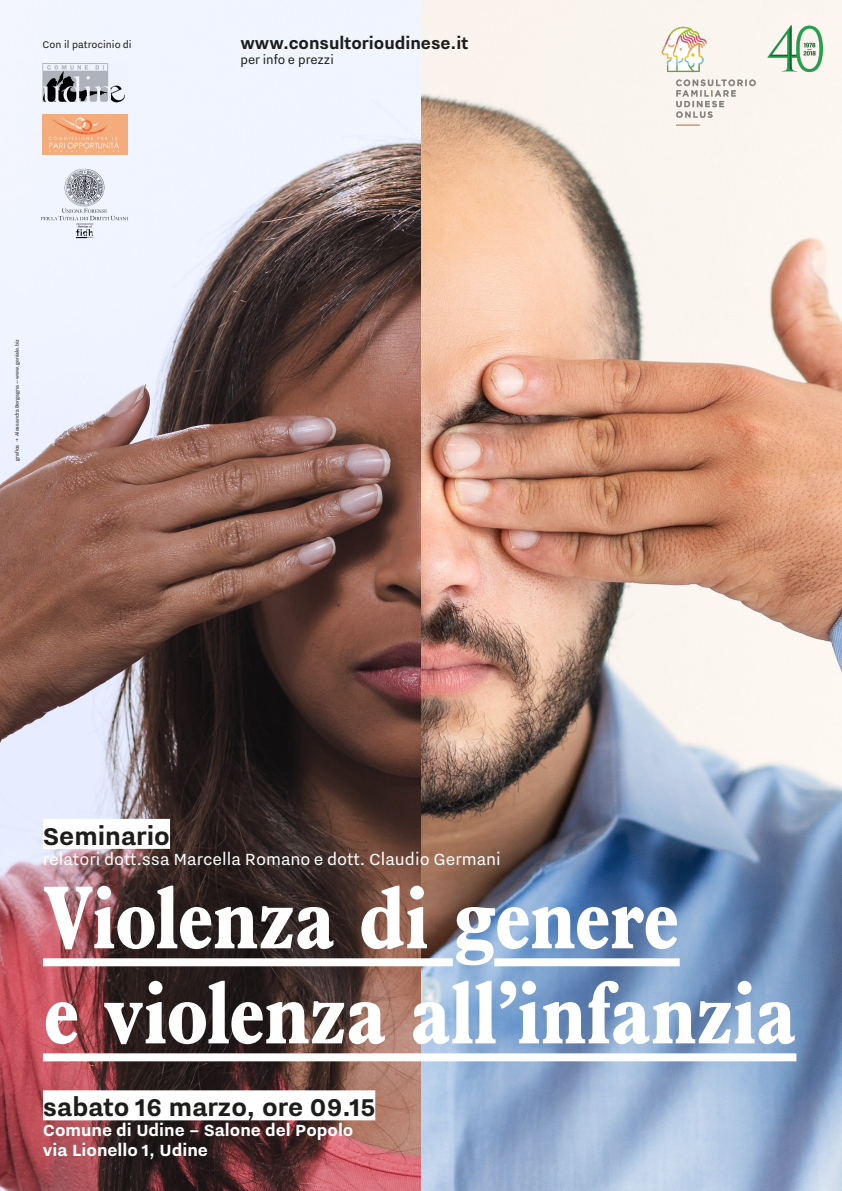
<style>
.page{position:relative;width:842px;height:1191px;background:#fff}
.page>*{position:absolute;margin:0;border:0;box-sizing:border-box;transform-origin:0 0}
.t1{font:700 condensed 90px/95px "Plantin Headline";letter-spacing:-.015em;color:#fff}
.t2{font:700 30px "Nitti Grotesk";color:#1d1d1b}
.t3{font:20px "Nitti Grotesk";color:#fff}
.t4{font:700 20px/20px "Nitti Grotesk";color:#fff}
.t5{font:700 20px "Nitti Grotesk";color:#1d1d1b}
.t6{font:15px "Nitti Grotesk";color:#1d1d1b}
.t7{font:12px "Nitti Grotesk";color:#1d1d1b}
.t8{font:6px "Nitti Grotesk";color:#1d1d1b}
</style>
<div class="page">
<img style="left:0;top:0;width:842px;height:1191px">
<div style="left:43px;top:958px;width:410px;height:8px;background:#fff"></div>
<div style="left:494px;top:958px;width:186px;height:8px;background:#fff"></div>
<div style="left:43px;top:1053px;width:753px;height:8px;background:#fff"></div>
<div style="left:43px;top:1090px;width:332px;height:30px;background:#fff"></div>
<img style="left:38px;top:167px;width:93px;height:74px">
<img style="left:43px;top:115px;width:85px;height:39px">
<img style="left:43px;top:63px;width:85px;height:40px">
<div style="left:43px;top:819px;width:127px;height:30px;background:#fff"></div>
<img style="left:648px;top:20px;width:174px;height:105px">
<p class="t7" style="left:43px;top:38px;width:91px">Con il patrocinio di</p>
<p class="t8" style="left:14px;top:461px;width:123px;rotate:-90deg">grafica → Alessandra Bergagna — www.geniale.biz</p>
<p class="t5" style="left:240px;top:31px;width:229px">www.consultorioudinese.it</p>
<p class="t6" style="left:240px;top:51px;width:95px">per info e prezzi</p>
<h2 class="t2" style="left:43px;top:819px;width:129px">Seminario</h2>
<p class="t3" style="left:43px;top:847px;width:459px">relatori dott.ssa Marcella Romano e dott. Claudio Germani</p>
<h1 class="t1" style="left:43px;top:872px;width:755px">Violenza di genere<br>e violenza all’infanzia</h1>
<h2 class="t2" style="left:43px;top:1090px;width:334px">sabato 16 marzo, ore 09.15</h2>
<p class="t4" style="left:43px;top:1120px;width:312px">Comune di Udine – Salone del Popolo via Lionello 1, Udine</p>
</div>
